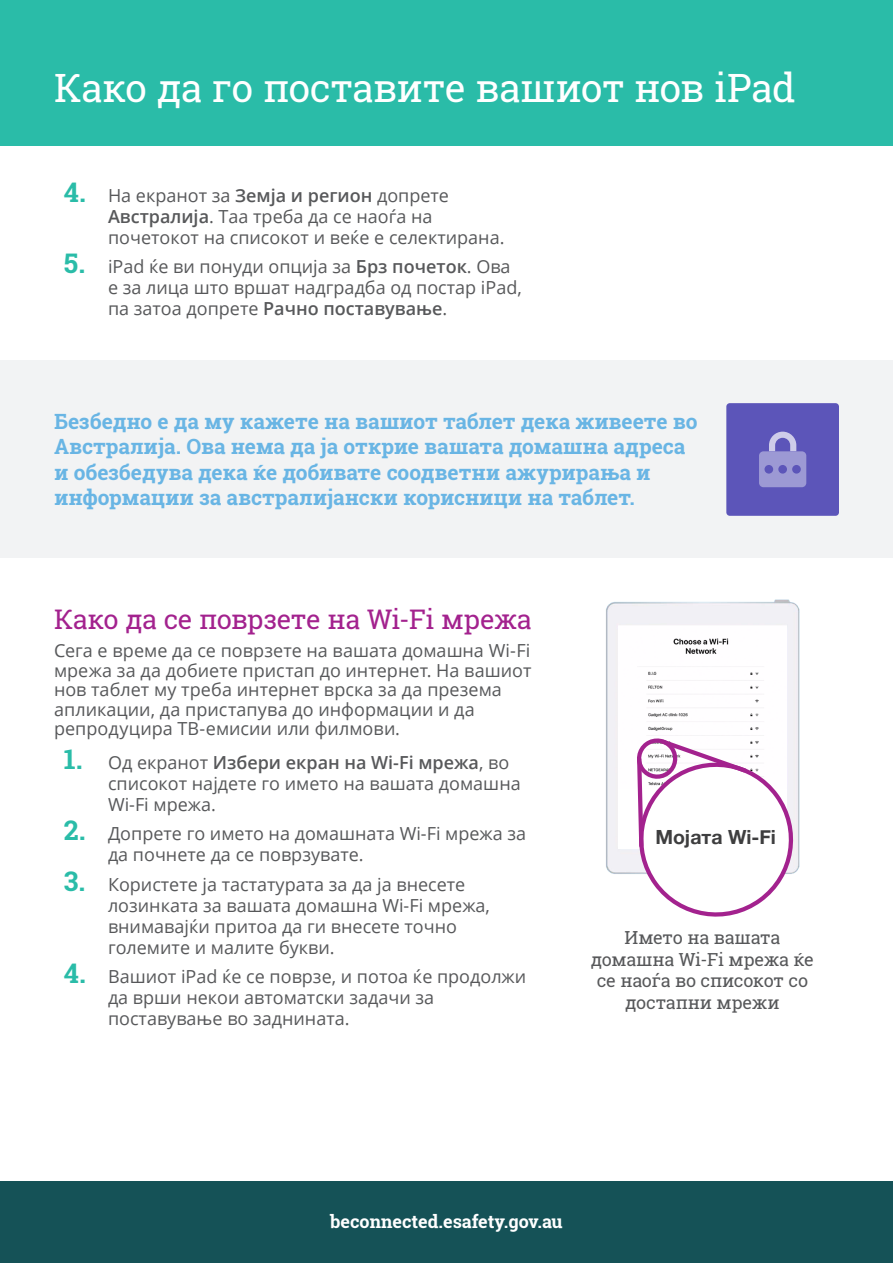
<style>
.page{position:relative;width:893px;height:1263px;background:#fff}
.page>*{position:absolute;margin:0;border:0;box-sizing:border-box;transform-origin:0 0}
.t1{font:39px "Roboto Slab";letter-spacing:-.015em;color:#fff}
.t2{font:27px "Roboto Slab";letter-spacing:-.01em;color:#a3228e}
.t3{font:700 21px/25.2px "Roboto Slab";letter-spacing:-.005em;color:#69b5e4}
.t4{font:700 19.5px "Helvetica Neue";color:#3e3e3f}
.t5{font:18px/21px "Open Sans";color:#57585a}
.t6{font:18px/21.6px "Roboto Slab";letter-spacing:-.01em;color:#57585a;text-align:center}
.t7{font:700 18px "Roboto Slab";color:#fff}
.s1{font-family:"Roboto Slab";font-weight:700;font-size:27px;color:#2abca8}
.s2{font-weight:600}
</style>
<div class="page">
<div style="left:0;top:1181px;width:893px;height:82px;background:#155257"></div>
<div style="left:0;top:0;width:893px;height:145px;background:#2abca8"></div>
<div style="left:0;top:361px;width:893px;height:197px;background:#f2f3f4"></div>
<div style="left:726px;top:403px;width:113px;height:113px;background:#5c55b9;border-radius:3px"></div>
<svg style="left:769px;top:432px;width:27px;height:19px"></svg>
<div style="left:759px;top:451px;width:47px;height:36px;background:#9c99d4;border-radius:4px"></div>
<div style="left:778px;top:465px;width:9px;height:9px;background:#5c55b9;border-radius:50%"></div>
<div style="left:792px;top:465px;width:9px;height:9px;background:#5c55b9;border-radius:50%"></div>
<div style="left:764px;top:465px;width:9px;height:9px;background:#5c55b9;border-radius:50%"></div>
<img style="left:606px;top:599px;width:194px;height:275px">
<div style="left:618px;top:674px;width:168px;height:175px;background:#fff"></div>
<img style="left:618px;top:626px;width:168px;height:105px">
<svg style="left:631px;top:734px;width:169px;height:183px"></svg>
<h1 class="t1" style="left:54px;top:61px;width:743px">Како да го поставите вашиот нов iPad</h1>
<p class="t5" style="left:108px;top:184px;width:398px;text-indent:-44px"><span class="s1">4.</span> На екранот за <span class="s2">Земја и регион</span> допрете<br><span class="s2">Австралија</span>. Таа треба да се наоѓа на почетокот на списокот и веќе е селектирана.</p>
<p class="t5" style="left:108px;top:256px;width:415px;text-indent:-44px"><span class="s1">5.</span> iPad ќе ви понуди опција за <span class="s2">Брз почеток</span>. Ова е за лица што вршат надградба од постар iPad, па затоа допрете <span class="s2">Рачно поставување</span>.</p>
<p class="t3" style="left:54px;top:409px;width:645px">Безбедно е да му кажете на вашиот таблет дека живеете во Австралија. Ова нема да ја открие вашата домашна адреса и обезбедува дека ќе добивате соодветни ажурирања и информации за австралијански корисници на таблет.</p>
<h2 class="t2" style="left:54px;top:601px;width:479px">Како да се поврзете на Wi-Fi мрежа</h2>
<p class="t5" style="left:54px;top:640px;width:479px;line-height:19.5px">Сега е време да се поврзете на вашата домашна Wi-Fi мрежа за да добиете пристап до интернет. На вашиот нов таблет му треба интернет врска за да презема апликации, да пристапува до информации и да репродуцира ТВ-емисии или филмови.</p>
<p class="t5" style="left:108px;top:751px;width:414px;text-indent:-44px"><span class="s1">1.</span> Од екранот <span class="s2">Избери екран на Wi-Fi мрежа</span>, во списокот најдете го името на вашата домашна<br>Wi-Fi мрежа.</p>
<p class="t5" style="left:108px;top:823px;width:420px;text-indent:-44px"><span class="s1">2.</span> Допрете го името на домашната Wi-Fi мрежа за да почнете да се поврзувате.</p>
<p class="t5" style="left:108px;top:873px;width:383px;text-indent:-44px"><span class="s1">3.</span> Користете ја тастатурата за да ја внесете лозинката за вашата домашна Wi-Fi мрежа, внимавајќи притоа да ги внесете точно големите и малите букви.</p>
<p class="t5" style="left:108px;top:966px;width:420px;text-indent:-44px"><span class="s1">4.</span> Вашиот iPad ќе се поврзе, и потоа ќе продолжи да врши некои автоматски задачи за поставување во заднината.</p>
<p class="t4" style="left:655px;top:822px;width:122px">Мојата Wi-Fi</p>
<p class="t6" style="left:591px;top:926px;width:225px">Името на вашата домашна Wi-Fi мрежа ќе се наоѓа во списокот со достапни мрежи</p>
<p class="t7" style="left:330px;top:1209px;width:234px">beconnected.esafety.gov.au</p>
</div>
